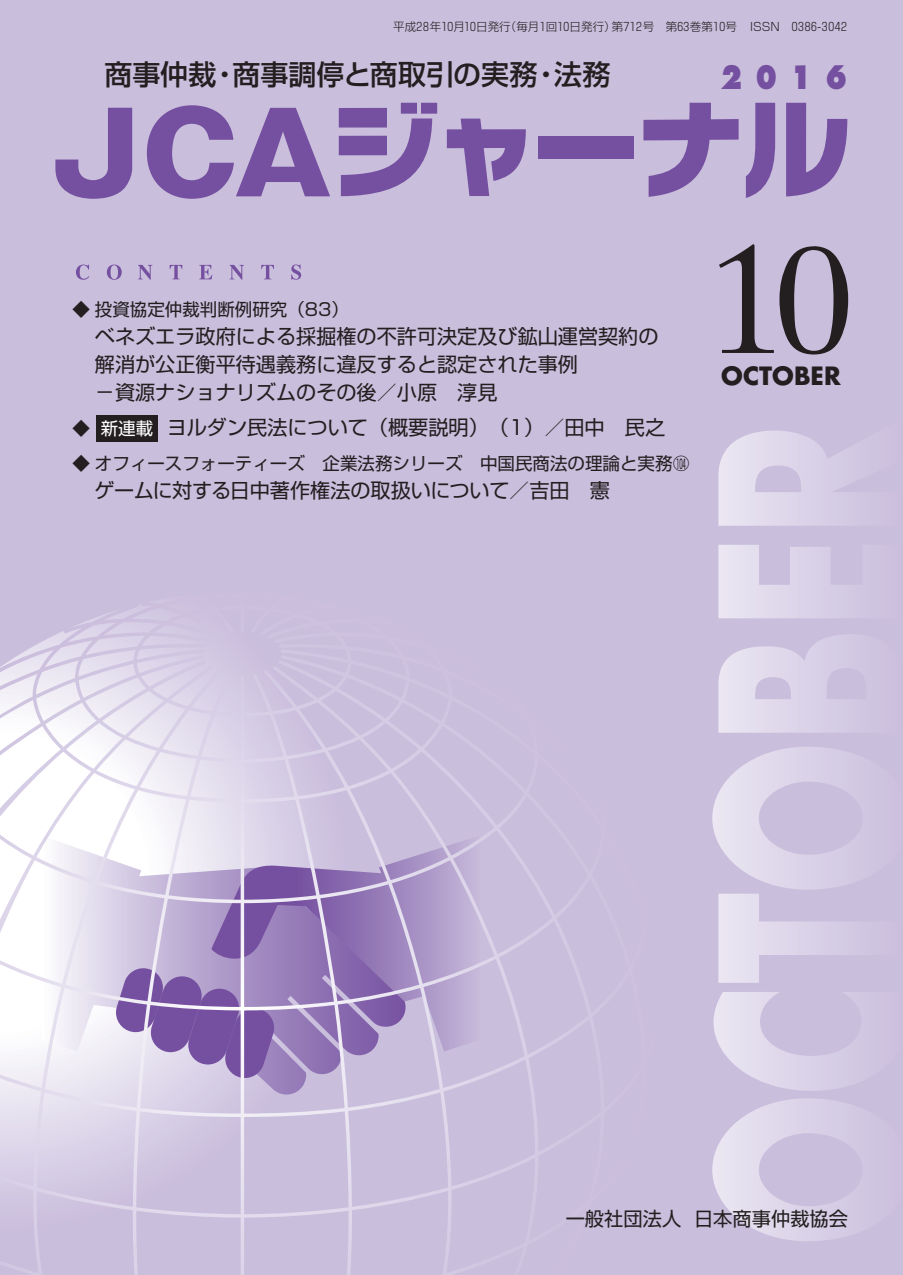
<style>
.page{position:relative;width:903px;height:1275px;background:#c9bedc}
.page>*{position:absolute;margin:0;border:0;box-sizing:border-box;transform-origin:0 0}
.t1{font:152.6px "MACC Times";color:#231f20}
.t2{font:800 31.5px "Futura Std";color:#7650a0;scale:.83 1}
.t3{font:500 28px "Shin Go Pr 6";color:#231f20}
.t4{font:700 24.5px "Futura Std";color:#231f20}
.t5{font:20.12px/28px "Shin Go Pr 6";color:#231f20}
.t6{font:19.25px "Shin Go Pr 6";color:#231f20}
.t7{font:17.5px "Shin Go Pr 6";color:#231f20}
.t8{font:300 11.55px "Shin Go Pr 6";letter-spacing:.03em;color:#231f20}
.s1{font-size:17.5px}
.s2{font-size:17.5px;color:#fff}
.s3{font-size:13.12px}
</style>
<div class="page">
<svg style="left:0;top:606px;width:581px;height:669px"></svg>
<svg style="left:712px;top:1098px;width:142px;height:143px"></svg>
<svg style="left:713px;top:992px;width:141px;height:99px"></svg>
<svg style="left:712px;top:747px;width:142px;height:236px"></svg>
<svg style="left:718px;top:635px;width:133px;height:98px"></svg>
<svg style="left:718px;top:545px;width:133px;height:73px"></svg>
<svg style="left:718px;top:430px;width:133px;height:96px"></svg>
<svg style="left:55px;top:108px;width:77px;height:91px"></svg>
<svg style="left:147px;top:105px;width:183px;height:94px"></svg>
<svg style="left:339px;top:103px;width:98px;height:93px"></svg>
<div style="left:538px;top:136px;width:96px;height:23px;background:#7650a0"></div>
<svg style="left:643px;top:103px;width:95px;height:94px"></svg>
<svg style="left:746px;top:103px;width:101px;height:95px"></svg>
<svg style="left:447px;top:119px;width:79px;height:77px"></svg>
<div style="left:96px;top:415px;width:62px;height:26px;background:#231f20"></div>
<svg style="left:76px;top:265px;width:13px;height:15px"></svg>
<svg style="left:107px;top:265px;width:15px;height:15px"></svg>
<svg style="left:138px;top:265px;width:14px;height:15px"></svg>
<svg style="left:170px;top:265px;width:12px;height:14px"></svg>
<svg style="left:199px;top:265px;width:13px;height:14px"></svg>
<svg style="left:230px;top:265px;width:14px;height:15px"></svg>
<svg style="left:261px;top:265px;width:13px;height:14px"></svg>
<svg style="left:291px;top:264px;width:10px;height:16px"></svg>
<p class="t8" style="left:393px;top:17px;width:455px">平成28年10月10日発行（毎月1回10日発行）第712号 第63巻第10号 ISSN 0386-3042</p>
<h3 class="t3" style="left:104px;top:51px;width:507px">商事仲裁・商事調停と商取引の実務・法務</h3>
<h2 class="t2" style="left:720px;top:57px;width:154px">2016</h2>
<p class="t7" style="left:72px;top:295px;width:278px">◆ 投資協定仲裁判断例研究（83）</p>
<p class="t5" style="left:95px;top:321px;width:565px">ベネズエラ政府による採掘権の不許可決定及び鉱山運営契約の解消が公正衡平待遇義務に違反すると認定された事例<br>－資源ナショナリズムのその後／小原　淳見</p>
<p class="t5" style="left:72px;top:412px;width:594px"><span class="s1">◆</span> <span class="s2">新連載</span> ヨルダン民法について（概要説明）（1）／田中　民之</p>
<p class="t7" style="left:72px;top:449px;width:619px">◆ オフィースフォーティーズ　企業法務シリーズ　中国民商法の理論と実務○<span class="s3">104</span></p>
<p class="t5" style="left:95px;top:475px;width:517px">ゲームに対する日中著作権法の取扱いについて／吉田　憲</p>
<h1 class="t1" style="left:710px;top:212px;width:143px">10</h1>
<p class="t4" style="left:721px;top:360px;width:121px">OCTOBER</p>
<p class="t6" style="left:566px;top:1203px;width:284px">一般社団法人 日本商事仲裁協会</p>
</div>
